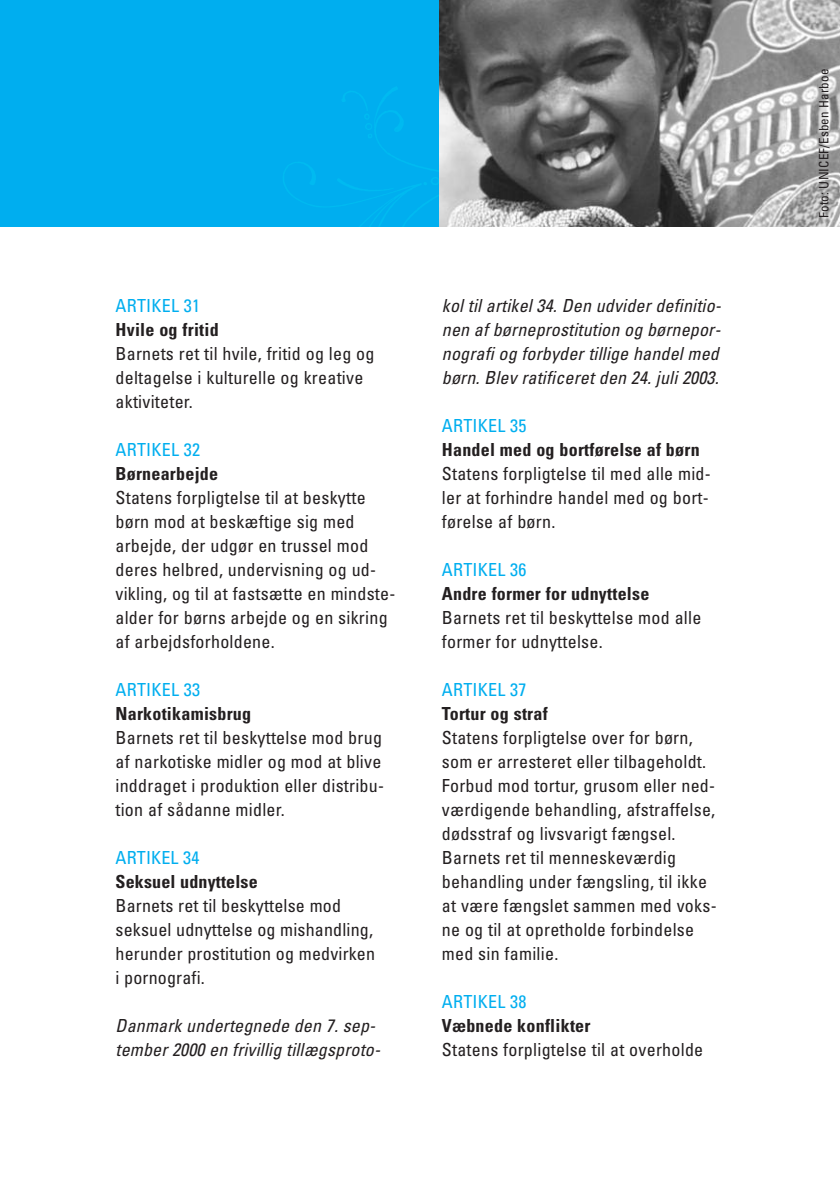
<style>
.page{position:relative;width:840px;height:1191px;background:#fff}
.page>*{position:absolute;margin:0;border:0;box-sizing:border-box;transform-origin:0 0}
.t1{font:condensed 18px/24px "Univers";letter-spacing:.015em;color:#231f20}
.t2{font:italic condensed 18px/24px "Univers";letter-spacing:.01em;color:#231f20}
.t3{font:700 condensed 18px "Univers";letter-spacing:.015em;color:#231f20}
.t4{font:condensed 18px "Univers";letter-spacing:.015em;color:#00aeef}
.t5{font:condensed 13px "Univers";letter-spacing:.015em;color:#231f20}
</style>
<div class="page">
<div style="left:0;top:0;width:839px;height:227px;background:#00aeef"></div>
<img style="left:283px;top:87px;width:156px;height:140px">
<img style="left:439px;top:0;width:400px;height:227px">
<p class="t4" style="left:115px;top:299px;width:86px">ARTIKEL 31</p>
<p class="t3" style="left:115px;top:323px;width:105px">Hvile og fritid</p>
<p class="t1" style="left:115px;top:343px;width:260px">Barnets ret til hvile, fritid og leg og deltagelse i kulturelle og kreative aktiviteter.</p>
<p class="t4" style="left:115px;top:443px;width:86px">ARTIKEL 32</p>
<p class="t3" style="left:115px;top:467px;width:104px">Børnearbejde</p>
<p class="t1" style="left:115px;top:487px;width:281px">Statens forpligtelse til at beskytte børn mod at beskæftige sig med arbejde, der udgør en trussel mod deres helbred, undervisning og ud&shy;vikling, og til at fastsætte en mindste&shy;alder for børns arbejde og en sikring af arbejdsforholdene.</p>
<p class="t4" style="left:115px;top:683px;width:86px">ARTIKEL 33</p>
<p class="t3" style="left:115px;top:707px;width:137px">Narkotikamisbrug</p>
<p class="t1" style="left:115px;top:727px;width:270px">Barnets ret til beskyttelse mod brug af narkotiske midler og mod at blive inddraget i produktion eller distribu&shy;tion af sådanne midler.</p>
<p class="t4" style="left:115px;top:851px;width:85px">ARTIKEL 34</p>
<p class="t3" style="left:115px;top:875px;width:144px">Seksuel udnyttelse</p>
<p class="t1" style="left:115px;top:895px;width:261px">Barnets ret til beskyttelse mod seksuel udnyttelse og mishandling, herunder prostitution og medvirken i pornografi.</p>
<p class="t2" style="left:115px;top:1015px;width:266px">Danmark undertegnede den 7. sep&shy;tember 2000 en frivillig tillægsproto-</p>
<p class="t2" style="left:441px;top:295px;width:280px;text-align:justify">kol til artikel 34. Den udvider definitio&shy;nen af børneprostitution og børnepor&shy;nografi og forbyder tillige handel med børn. Blev ratificeret den 24. juli 2003.</p>
<p class="t4" style="left:441px;top:419px;width:86px">ARTIKEL 35</p>
<p class="t3" style="left:441px;top:443px;width:259px">Handel med og bortførelse af børn</p>
<p class="t1" style="left:441px;top:463px;width:270px;text-align:justify">Statens forpligtelse til med alle mid&shy;ler at forhindre handel med og bort&shy;førelse af børn.</p>
<p class="t4" style="left:441px;top:563px;width:86px">ARTIKEL 36</p>
<p class="t3" style="left:441px;top:587px;width:209px">Andre former for udnyttelse</p>
<p class="t1" style="left:441px;top:607px;width:261px">Barnets ret til beskyttelse mod alle former for udnyttelse.</p>
<p class="t4" style="left:441px;top:683px;width:86px">ARTIKEL 37</p>
<p class="t3" style="left:441px;top:707px;width:107px">Tortur og straf</p>
<p class="t1" style="left:441px;top:727px;width:276px">Statens forpligtelse over for børn, som er arresteret eller tilbageholdt.<br>Forbud mod tortur, grusom eller ned&shy;værdigende behandling, afstraffelse, dødsstraf og livsvarigt fængsel.<br>Barnets ret til menneskeværdig behandling under fængsling, til ikke at være fængslet sammen med voks&shy;ne og til at opretholde forbindelse med sin familie.</p>
<p class="t4" style="left:441px;top:995px;width:86px">ARTIKEL 38</p>
<p class="t3" style="left:441px;top:1019px;width:150px">Væbnede konflikter</p>
<p class="t1" style="left:441px;top:1039px;width:263px">Statens forpligtelse til at overholde</p>
<p class="t5" style="left:818px;top:218px;width:151px;rotate:-90deg">Foto: UNICEF/Esben Harboe</p>
</div>
